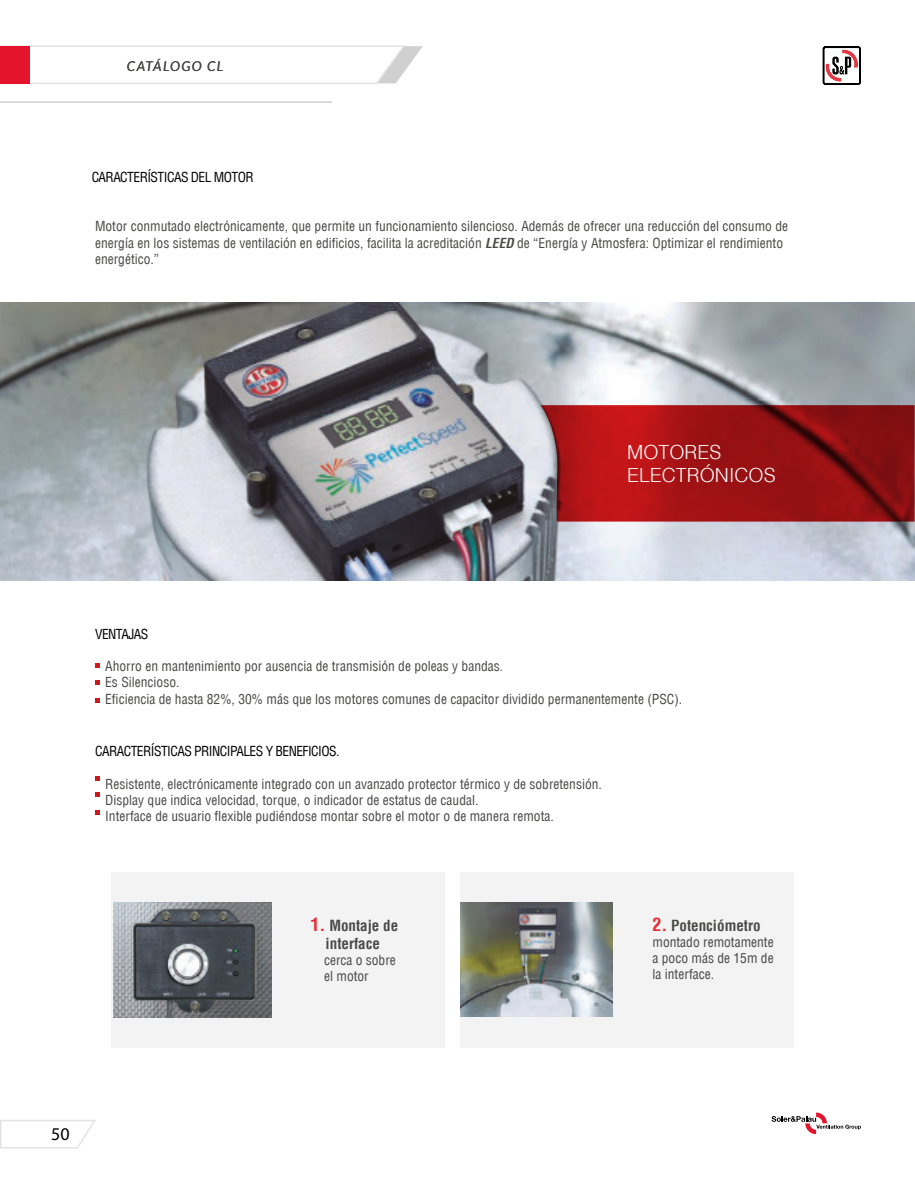
<style>
.page{position:relative;width:915px;height:1191px;background:#fff}
.page>*{position:absolute;margin:0;border:0;box-sizing:border-box;transform-origin:0 0}
.t1{font:300 19.5px/23.4px "Helvetica";color:#fff}
.t2{font:18px "Myriad Pro";color:#000}
.t3{font:700 condensed 15px/18px "Helvetica LT";color:#4a4a49;text-align:center}
.t4{font:condensed 13.5px/16.2px "Helvetica LT";color:#4a4a49}
.t5{font:condensed 13.5px "Helvetica LT";letter-spacing:-.04em;color:#000}
.t6{font:italic 13.5px "Lato";letter-spacing:.1em;color:#4a4a49}
.s1{font-weight:700;font-style:italic}
.s2{font-size:18px;color:#e62e39}
</style>
<div class="page">
<svg style="left:0;top:45px;width:422px;height:39px"></svg>
<svg style="left:0;top:1120px;width:96px;height:29px"></svg>
<hr style="left:0;top:101px;width:332px;height:2px;background:#d0d0d0">
<svg style="left:771px;top:1112px;width:89px;height:22px"></svg>
<svg style="left:822px;top:46px;width:39px;height:39px"></svg>
<div style="left:111px;top:872px;width:333px;height:175px;background:#f3f3f3"></div>
<div style="left:459px;top:872px;width:334px;height:175px;background:#f3f3f3"></div>
<img style="left:0;top:302px;width:914px;height:278px">
<svg style="left:540px;top:405px;width:374px;height:116px;background:#9c171a"></svg>
<svg style="left:95px;top:664px;width:4px;height:4px"></svg>
<svg style="left:95px;top:776px;width:4px;height:4px"></svg>
<svg style="left:95px;top:680px;width:4px;height:4px"></svg>
<svg style="left:95px;top:793px;width:4px;height:4px"></svg>
<svg style="left:95px;top:698px;width:4px;height:4px"></svg>
<svg style="left:95px;top:810px;width:4px;height:4px"></svg>
<img style="left:113px;top:902px;width:159px;height:115px">
<img style="left:460px;top:902px;width:152px;height:114px">
<div style="left:0;top:46px;width:30px;height:37px;background:#e4142d"></div>
<p class="t6" style="left:127px;top:59px;width:98px">CATÁLOGO CL</p>
<p class="t5" style="left:92px;top:168px;width:163px">CARACTERÍSTICAS DEL MOTOR</p>
<p class="t4" style="left:95px;top:218px;width:694px">Motor conmutado electrónicamente, que permite un funcionamiento silencioso. Además de ofrecer una reducción del consumo de energía en los sistemas de ventilación en edificios, facilita la acreditación <span class="s1">LEED</span> de “Energía y Atmosfera: Optimizar el rendimiento energético.”</p>
<h1 class="t1" style="left:627px;top:440px;width:150px">MOTORES<br>ELECTRÓNICOS</h1>
<p class="t5" style="left:95px;top:625px;width:55px">VENTAJAS</p>
<p class="t4" style="left:105px;top:658px;width:578px">Ahorro en mantenimiento por ausencia de transmisión de poleas y bandas.<br>Es Silencioso.<br>Eficiencia de hasta 82%, 30% más que los motores comunes de capacitor dividido permanentemente (PSC).</p>
<p class="t5" style="left:95px;top:743px;width:246px">CARACTERÍSTICAS PRINCIPALES Y BENEFICIOS.</p>
<p class="t4" style="left:105px;top:775px;width:498px">Resistente, electrónicamente integrado con un avanzado protector térmico y de sobretensión.<br>Display que indica velocidad, torque, o indicador de estatus de caudal.<br>Interface de usuario flexible pudiéndose montar sobre el motor o de manera remota.</p>
<p class="t3" style="left:310px;top:916px;width:89px"><span class="s2">1.</span> Montaje de interface</p>
<p class="t4" style="left:324px;top:952px;width:73px">cerca o sobre el motor</p>
<p class="t3" style="left:652px;top:916px;width:109px"><span class="s2">2.</span> Potenciómetro</p>
<p class="t4" style="left:652px;top:934px;width:123px;text-align:justify">montado remotamente a poco más de 15m de la interface.</p>
<h2 class="t2" style="left:51px;top:1122px;width:20px">50</h2>
</div>
